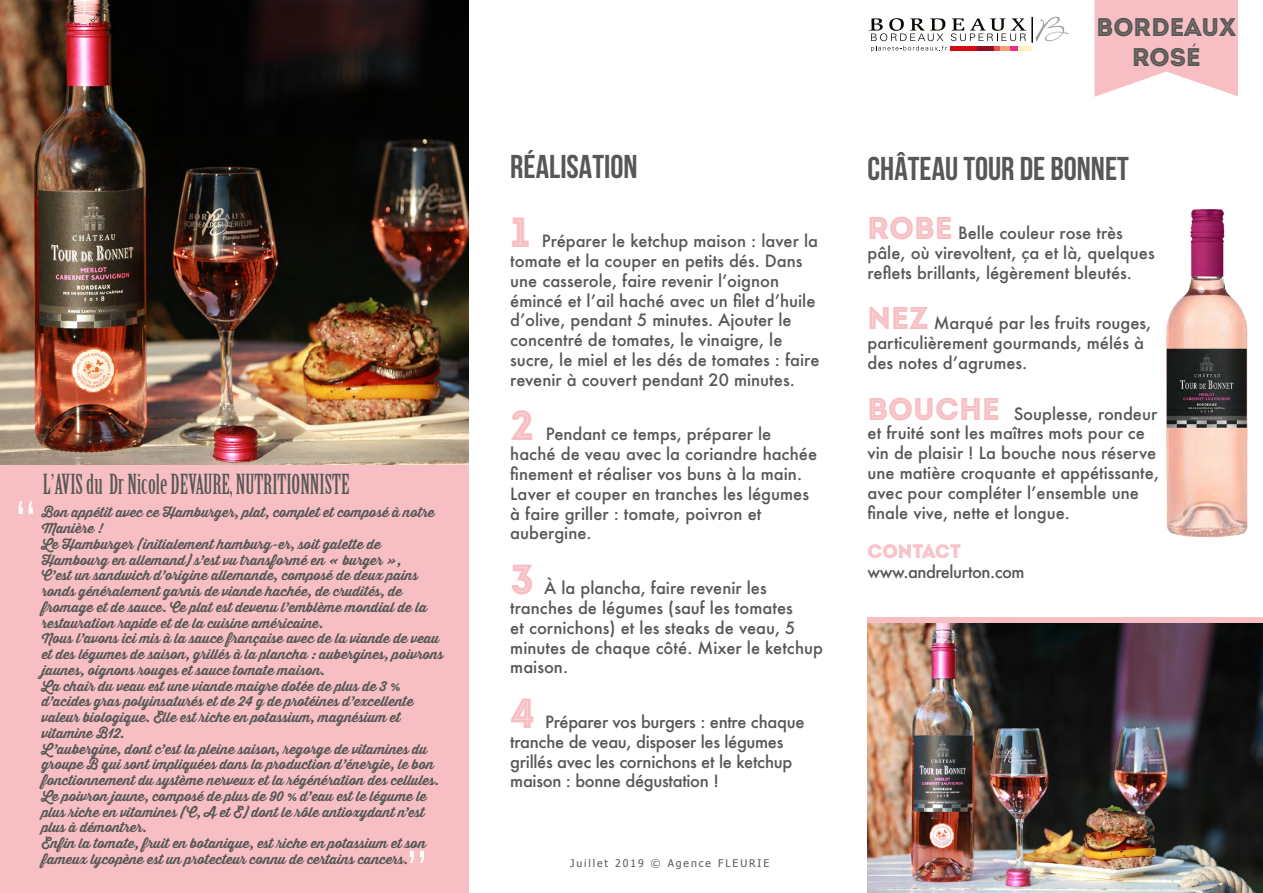
<style>
.page{position:relative;width:1263px;height:893px;background:#fff}
.page>*{position:absolute;margin:0;border:0;box-sizing:border-box;transform-origin:0 0}
.t1{font:46.5px "Century Gothic";color:#fff}
.t2{font:42px "Intro Black Inline";color:#f7bfc3}
.t3{font:700 33px "Bebas Neue";color:#575756}
.t4{font:27px "Birch Std";color:#575756}
.t5{font:25.5px/30.6px "Intro Black Inline";color:#575756;text-align:center}
.t6{font:19.5px "Intro Black Inline";color:#f7bfc3}
.t7{font:500 16.5px/19.8px "Futura";color:#575756}
.t8{font:500 16.5px/19.8px "Futura";letter-spacing:-.02em;color:#575756}
.t9{font:500 16.5px "Futura";letter-spacing:-.03em;color:#575756}
.t10{font:700 13.5px/15.8px "Thirsty Script";color:#575756}
.t11{font:10.5px "Tahoma";letter-spacing:.18em;color:#575756}
.s1{font-family:"Intro Black Inline";font-weight:400;font-size:31.5px;color:#f7bfc3}
</style>
<div class="page">
<svg style="left:1094px;top:0;width:144px;height:97px;background:#f8c8cb"></svg>
<div style="left:867px;top:617px;width:396px;height:7px;background:#f7bfc3"></div>
<img style="left:867px;top:624px;width:396px;height:269px">
<div style="left:0;top:456px;width:468px;height:437px;background:#f7bfc3"></div>
<img style="left:1166px;top:209px;width:82px;height:329px">
<svg style="left:410px;top:851px;width:14px;height:12px"></svg>
<div style="left:1018px;top:46px;width:14px;height:5px;background:#fff4bd"></div>
<svg style="left:868px;top:18px;width:159px;height:34px"></svg>
<hr style="left:1031px;top:17px;width:2px;height:26px;background:#000">
<svg style="left:1035px;top:16px;width:34px;height:26px"></svg>
<img style="left:0;top:0;width:468px;height:464px">
<h3 class="t4" style="left:43px;top:469px;width:308px">L’AVIS du Dr Nicole DEVAURE, NUTRITIONNISTE</h3>
<p class="t10" style="left:42px;top:504px;width:403px">Bon appétit avec ce Hamburger, plat, complet et composé à notre Manière !<br>Le Hamburger (initialement hamburg-er, soit galette de Hambourg en allemand) s’est vu transformé en « burger »,<br>C’est un sandwich d’origine allemande, composé de deux pains ronds généralement garnis de viande hachée, de crudités, de fromage et de sauce. Ce plat est devenu l’emblème mondial de la restauration rapide et de la cuisine américaine.<br>Nous l’avons ici mis à la sauce française avec de la viande de veau et des légumes de saison, grillés à la plancha : aubergines, poivrons jaunes, oignons rouges et sauce tomate maison.<br>La chair du veau est une viande maigre dotée de plus de 3 % d’acides gras polyinsaturés et de 24 g de protéines d’excellente valeur biologique. Elle est riche en potassium, magnésium et vitamine B12.<br>L’aubergine, dont c’est la pleine saison, regorge de vitamines du groupe B qui sont impliquées dans la production d’énergie, le bon fonctionnement du système nerveux et la régénération des cellules.<br>Le poivron jaune, composé de plus de 90 % d’eau est le légume le plus riche en vitamines (C, A et E) dont le rôle antioxydant n’est plus à démontrer.<br>Enfin la tomate, fruit en botanique, est riche en potassium et son fameux lycopène est un protecteur connu de certains cancers.</p>
<h1 class="t1" style="left:14px;top:490px;width:25px">“</h1>
<h3 class="t3" style="left:510px;top:148px;width:129px">RÉALISATION</h3>
<h2 class="t2" style="left:510px;top:206px;width:22px">1</h2>
<p class="t7" style="left:510px;top:231px;width:311px;text-indent:31px">Préparer le ketchup maison : laver la tomate et la couper en petits dés. Dans une casserole, faire revenir l’oignon émincé et l’ail haché avec un filet d’huile d’olive, pendant 5 minutes. Ajouter le concentré de tomates, le vinaigre, le sucre, le miel et les dés de tomates : faire revenir à couvert pendant 20 minutes.</p>
<h2 class="t2" style="left:510px;top:399px;width:26px">2</h2>
<p class="t7" style="left:510px;top:424px;width:308px;text-indent:36px">Pendant ce temps, préparer le haché de veau avec la coriandre hachée finement et réaliser vos buns à la main.<br>Laver et couper en tranches les légumes à faire griller : tomate, poivron et aubergine.</p>
<h2 class="t2" style="left:510px;top:553px;width:26px">3</h2>
<p class="t7" style="left:510px;top:578px;width:314px;text-indent:34px">À la plancha, faire revenir les tranches de légumes (sauf les tomates<br>et cornichons) et les steaks de veau, 5 minutes de chaque côté. Mixer le ketchup maison.</p>
<h2 class="t2" style="left:510px;top:686px;width:27px">4</h2>
<p class="t8" style="left:510px;top:712px;width:296px;text-indent:35px">Préparer vos burgers : entre chaque tranche de veau, disposer les légumes grillés avec les cornichons et le ketchup maison : bonne dégustation !</p>
<p class="t11" style="left:570px;top:857px;width:200px">Juillet 2019 © Agence FLEURIE</p>
<h3 class="t5" style="left:1096px;top:11px;width:141px">BORDEAUX<br>ROSÉ</h3>
<h3 class="t3" style="left:867px;top:150px;width:263px">CHÂTEAU TOUR DE BONNET</h3>
<p class="t7" style="left:867px;top:223px;width:289px"><span class="s1">ROBE</span> Belle couleur rose très pâle, où virevoltent, ça et là, quelques reflets brillants, légèrement bleutés.</p>
<p class="t7" style="left:867px;top:313px;width:285px"><span class="s1">NEZ</span> Marqué par les fruits rouges, particulièrement gourmands, mélés à des notes d’agrumes.</p>
<p class="t7" style="left:867px;top:403px;width:293px"><span class="s1">BOUCHE</span> Souplesse, rondeur et fruité sont les maîtres mots pour ce vin de plaisir ! La bouche nous réserve une matière croquante et appétissante, avec pour compléter l’ensemble une finale vive, nette et longue.</p>
<h3 class="t6" style="left:867px;top:539px;width:95px">CONTACT</h3>
<p class="t9" style="left:867px;top:561px;width:159px">www.andrelurton.com</p>
</div>
